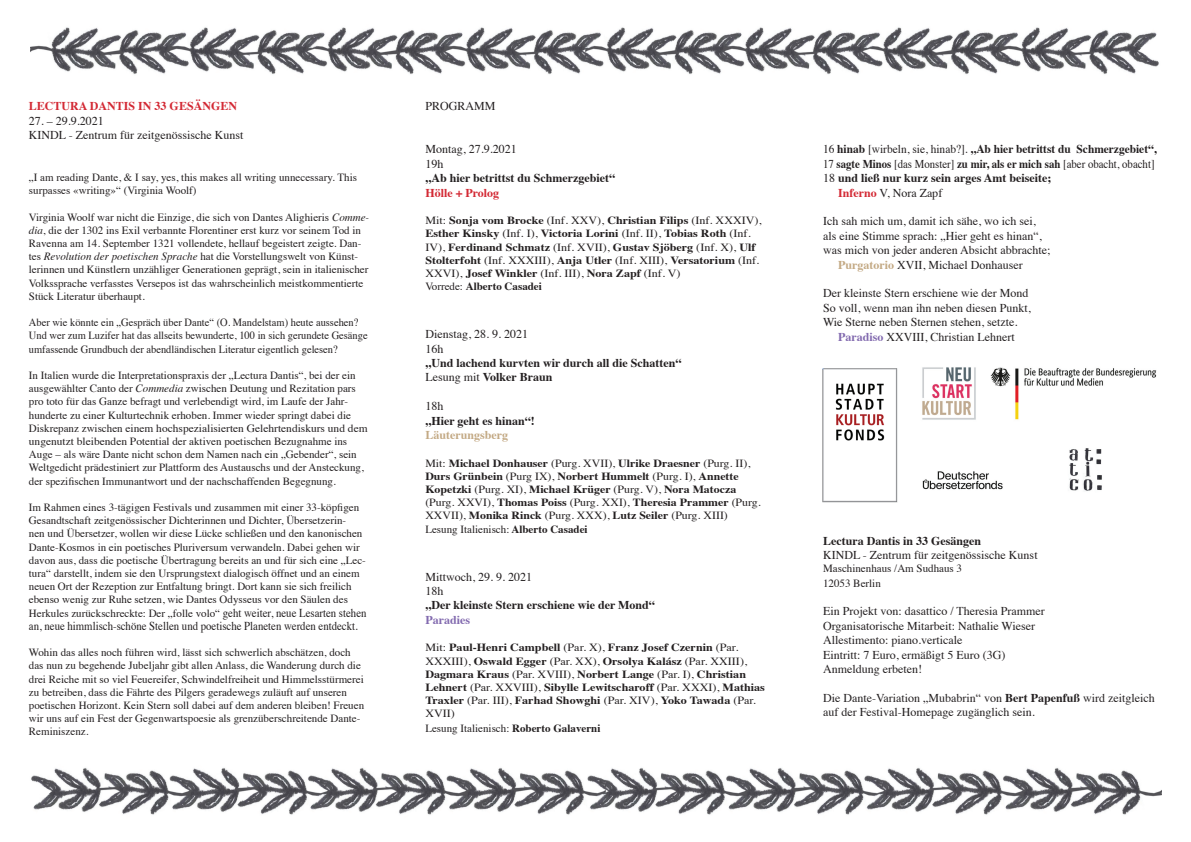
<style>
.page{position:relative;width:1191px;height:842px;background:#fff}
.page>*{position:absolute;margin:0;border:0;box-sizing:border-box;transform-origin:0 0}
.t1{font:12.1px "Times";color:#231f20;scale:.89 1}
.t2{font:12px/14.4px "Times";color:#231f20}
.t3{font:700 12px/14.4px "Times";color:#231f20}
.t4{font:700 12px "Times";color:#231f20;scale:.95 1}
.t5{font:12px "Times";color:#231f20;scale:.9 1}
.t6{font:700 12px "Times";color:#d32934}
.t7{font:700 12px "Times";color:#c3a984}
.t8{font:700 12px "Times";color:#826aaf}
.t9{font:11px/13.2px "Times";color:#231f20}
.t10{font:700 11px/13.2px "Times";color:#231f20;scale:1.1 1}
.t11{font:700 11px/13.2px "Times";color:#231f20;scale:1.08 1}
.t12{font:11px/13.2px "Times";color:#231f20;scale:.95 1}
.s1{font-style:italic}
.s2{font-size:12.1px}
.s3{font-weight:400}
.s4{font-weight:700}
.s5{font-weight:700;color:#d32934}
.s6{font-weight:700;color:#c3a984}
.s7{font-weight:700;color:#826aaf}
</style>
<div class="page">
<img style="left:30px;top:27px;width:1129px;height:48px">
<img style="left:31px;top:767px;width:1130px;height:48px">
<img style="left:1069px;top:448px;width:33px;height:43px">
<img style="left:822px;top:368px;width:76px;height:134px">
<img style="left:922px;top:367px;width:235px;height:53px">
<img style="left:922px;top:471px;width:81px;height:19px">
<svg style="left:38px;top:788px;width:13px;height:10px"></svg>
<svg style="left:1139px;top:43px;width:13px;height:10px"></svg>
<p class="t6" style="left:29px;top:95px;width:210px">LECTURA DANTIS IN 33 GESÄNGEN</p>
<p class="t2" style="left:29px;top:112px;width:216px">27. – 29.9.2021<br>KINDL - Zentrum für zeitgenössische Kunst</p>
<p class="t9" style="left:29px;top:170px;width:329px">„I am reading Dante, &amp; I say, yes, this makes all writing unnecessary. This surpasses «writing»“ (Virginia Woolf)</p>
<p class="t9" style="left:29px;top:209px;width:342px">Virginia Woolf war nicht die Einzige, die sich von Dantes Alighieris <span class="s1">Comme&shy;dia</span>, die der 1302 ins Exil verbannte Florentiner erst kurz vor seinem Tod in Ravenna am 14. September 1321 vollendete, hellauf begeistert zeigte. Dan&shy;tes <span class="s1">Revolution der poetischen Sprache</span> hat die Vorstellungswelt von Künst&shy;lerinnen und Künstlern unzähliger Generationen geprägt, sein in italienischer Volkssprache verfasstes Versepos ist das wahrscheinlich meistkommentierte Stück Literatur überhaupt.</p>
<p class="t12" style="left:29px;top:315px;width:358px">Aber wie könnte ein „Gespräch über Dante“ (O. Mandelstam) heute aussehen?<br>Und wer zum Luzifer hat das allseits bewunderte, 100 in sich gerundete Gesänge umfassende Grundbuch der abendländischen Literatur eigentlich gelesen?</p>
<p class="t9" style="left:29px;top:368px;width:340px">In Italien wurde die Interpretationspraxis der „Lectura Dantis“, bei der ein ausgewählter Canto der <span class="s1">Commedia</span> zwischen Deutung und Rezitation pars pro toto für das Ganze befragt und verlebendigt wird, im Laufe der Jahr&shy;hunderte zu einer Kulturtechnik erhoben. Immer wieder springt dabei die Diskrepanz zwischen einem hochspezialisierten Gelehrtendiskurs und dem ungenutzt bleibenden Potential der aktiven poetischen Bezugnahme ins Auge – als wäre Dante nicht schon dem Namen nach ein „Gebender“, sein Weltgedicht prädestiniert zur Plattform des Austauschs und der Ansteckung, der spezifischen Immunantwort und der nachschaffenden Begegnung.</p>
<p class="t9" style="left:29px;top:500px;width:339px">Im Rahmen eines 3-tägigen Festivals und zusammen mit einer 33-köpfigen Gesandtschaft zeitgenössischer Dichterinnen und Dichter, Übersetzerin-<br>nen und Übersetzer, wollen wir diese Lücke schließen und den kanonischen Dante-Kosmos in ein poetisches Pluriversum verwandeln. Dabei gehen wir davon aus, dass die poetische Übertragung bereits an und für sich eine „Lec&shy;tura“ darstellt, indem sie den Ursprungstext dialogisch öffnet und an einem neuen Ort der Rezeption zur Entfaltung bringt. Dort kann sie sich freilich ebenso wenig zur Ruhe setzen, wie Dantes Odysseus vor den Säulen des Herkules zurückschreckte: Der „folle volo“ <span class="s2">geht weiter, neue Lesarten stehen</span></p>
<p class="t1" style="left:29px;top:614px;width:371px">an, neue himmlisch-schöne Stellen und poetische Planeten werden entdeckt.</p>
<p class="t9" style="left:29px;top:645px;width:337px">Wohin das alles noch führen wird, lässt sich schwerlich abschätzen, doch das nun zu begehende Jubeljahr gibt allen Anlass, die Wanderung durch die drei Reiche mit so viel Feuereifer, Schwindelfreiheit und Himmelsstürmerei zu betreiben, dass die Fährte des Pilgers geradewegs zuläuft auf unseren poetischen Horizont. Kein Stern soll dabei auf dem anderen bleiben! Freuen wir uns auf ein Fest der Gegenwartspoesie als grenzüberschreitende Dante-Reminiszenz.</p>
<p class="t2" style="left:425px;top:98px;width:72px">PROGRAMM</p>
<p class="t2" style="left:425px;top:141px;width:93px">Montag, 27.9.2021<br>19h</p>
<p class="t3" style="left:425px;top:170px;width:191px">„Ab hier betrittst du Schmerzgebiet“</p>
<p class="t6" style="left:425px;top:181px;width:75px">Hölle + Prolog</p>
<p class="t10" style="left:425px;top:213px;width:307px"><span class="s3">Mit:</span> Sonja vom Brocke <span class="s3">(Inf. XXV),</span> Christian Filips <span class="s3">(Inf. XXXIV), </span>Esther Kinsky <span class="s3">(Inf. I),</span> Victoria Lorini <span class="s3">(Inf. II),</span> Tobias Roth <span class="s3">(Inf.<br>IV),</span> Ferdinand Schmatz <span class="s3">(Inf. XVII),</span> Gustav Sjöberg <span class="s3">(Inf. X),</span> Ulf Stolterfoht <span class="s3">(Inf. XXXIII),</span> Anja Utler <span class="s3">(Inf. XIII),</span> Versatorium <span class="s3">(Inf.<br>XXVI),</span> Josef Winkler <span class="s3">(Inf. III),</span> Nora Zapf <span class="s3">(Inf. V)<br>Vorrede:</span> Alberto Casadei</p>
<p class="t2" style="left:425px;top:326px;width:104px">Dienstag, 28. 9. 2021<br>16h</p>
<p class="t3" style="left:425px;top:354px;width:257px">„Und lachend kurvten wir durch all die Schatten“<br><span class="s3">Lesung mit</span> Volker Braun</p>
<p class="t2" style="left:425px;top:398px;width:19px">18h</p>
<p class="t3" style="left:425px;top:412px;width:111px">„Hier geht es hinan“!</p>
<p class="t7" style="left:425px;top:423px;width:84px">Läuterungsberg</p>
<p class="t11" style="left:425px;top:455px;width:312px"><span class="s3">Mit:</span> Michael Donhauser <span class="s3">(Purg. XVII),</span> Ulrike Draesner <span class="s3">(Purg. II), </span>Durs Grünbein <span class="s3">(Purg IX),</span> Norbert Hummelt <span class="s3">(Purg. I),</span> Annette Kopetzki <span class="s3">(Purg. XI),</span> Michael Krüger <span class="s3">(Purg. V),</span> Nora Matocza <span class="s3">(Purg. XXVI),</span> Thomas Poiss <span class="s3">(Purg. XXI),</span> Theresia Prammer <span class="s3">(Purg.<br>XXVII),</span> Monika Rinck <span class="s3">(Purg. XXX),</span> Lutz Seiler <span class="s3">(Purg. XIII)<br>Lesung Italienisch:</span> Alberto Casadei</p>
<p class="t2" style="left:425px;top:568px;width:108px">Mittwoch, 29. 9. 2021<br>18h</p>
<p class="t3" style="left:425px;top:597px;width:231px">„Der kleinste Stern erschiene wie der Mond“</p>
<p class="t8" style="left:425px;top:608px;width:46px">Paradies</p>
<p class="t10" style="left:425px;top:640px;width:310px"><span class="s3">Mit:</span> Paul-Henri Campbell <span class="s3">(Par. X),</span> Franz Josef Czernin <span class="s3">(Par.<br>XXXIII),</span> Oswald Egger <span class="s3">(Par. XX),</span> Orsolya Kalász <span class="s3">(Par. XXIII), </span>Dagmara Kraus <span class="s3">(Par. XVIII),</span> Norbert Lange <span class="s3">(Par. I),</span> Christian Lehnert <span class="s3">(Par. XXVIII),</span> Sibylle Lewitscharoff <span class="s3">(Par. XXXI),</span> Mathias Traxler <span class="s3">(Par. III),</span> Farhad Showghi <span class="s3">(Par. XIV),</span> Yoko Tawada <span class="s3">(Par.<br>XVII)</span></p>
<p class="t9" style="left:425px;top:720px;width:177px">Lesung Italienisch: <span class="s4">Roberto Galaverni</span></p>
<p class="t4" style="left:823px;top:138px;width:353px"><span class="s3">16</span> hinab <span class="s3">[wirbeln, sie, hinab?].</span> „Ab hier betrittst du Schmerzgebiet“,</p>
<p class="t5" style="left:823px;top:152px;width:370px">17 <span class="s4">sagte Minos</span> [das Monster] <span class="s4">zu mir, als er mich sah</span> [aber obacht, obacht]</p>
<p class="t3" style="left:823px;top:170px;width:230px"><span class="s3">18</span> und ließ nur kurz sein arges Amt beiseite;</p>
<p class="t2" style="left:838px;top:184px;width:106px"><span class="s5">Inferno</span> V, Nora Zapf</p>
<p class="t2" style="left:823px;top:213px;width:214px">Ich sah mich um, damit ich sähe, wo ich sei,</p>
<p class="t2" style="left:823px;top:227px;width:220px">als eine Stimme sprach: „Hier geht es hinan“,</p>
<p class="t2" style="left:823px;top:242px;width:229px">was mich von jeder anderen Absicht abbrachte;</p>
<p class="t2" style="left:838px;top:256px;width:186px"><span class="s6">Purgatorio</span> XVII, Michael Donhauser</p>
<p class="t2" style="left:823px;top:285px;width:209px">Der kleinste Stern erschiene wie der Mond<br>So voll, wenn man ihn neben diesen Punkt,<br>Wie Sterne neben Sternen stehen, setzte.</p>
<p class="t2" style="left:838px;top:328px;width:178px"><span class="s7">Paradiso</span> XXVIII, Christian Lehnert</p>
<p class="t3" style="left:823px;top:532px;width:160px">Lectura Dantis in 33 Gesängen</p>
<p class="t2" style="left:823px;top:547px;width:216px">KINDL - Zentrum für zeitgenössische Kunst</p>
<p class="t9" style="left:823px;top:560px;width:141px;line-height:14.4px">Maschinenhaus /Am Sudhaus 3<br>12053 Berlin</p>
<p class="t2" style="left:823px;top:603px;width:223px">Ein Projekt von: dasattico / Theresia Prammer Organisatorische Mitarbeit: Nathalie Wieser Allestimento: piano.verticale<br>Eintritt: 7 Euro, ermäßigt 5 Euro (3G)<br>Anmeldung erbeten!</p>
<p class="t2" style="left:823px;top:689px;width:333px">Die Dante-Variation „Mubabrin“ von <span class="s4">Bert Papenfuß</span> wird zeitgleich auf der Festival-Homepage zugänglich sein.</p>
</div>
